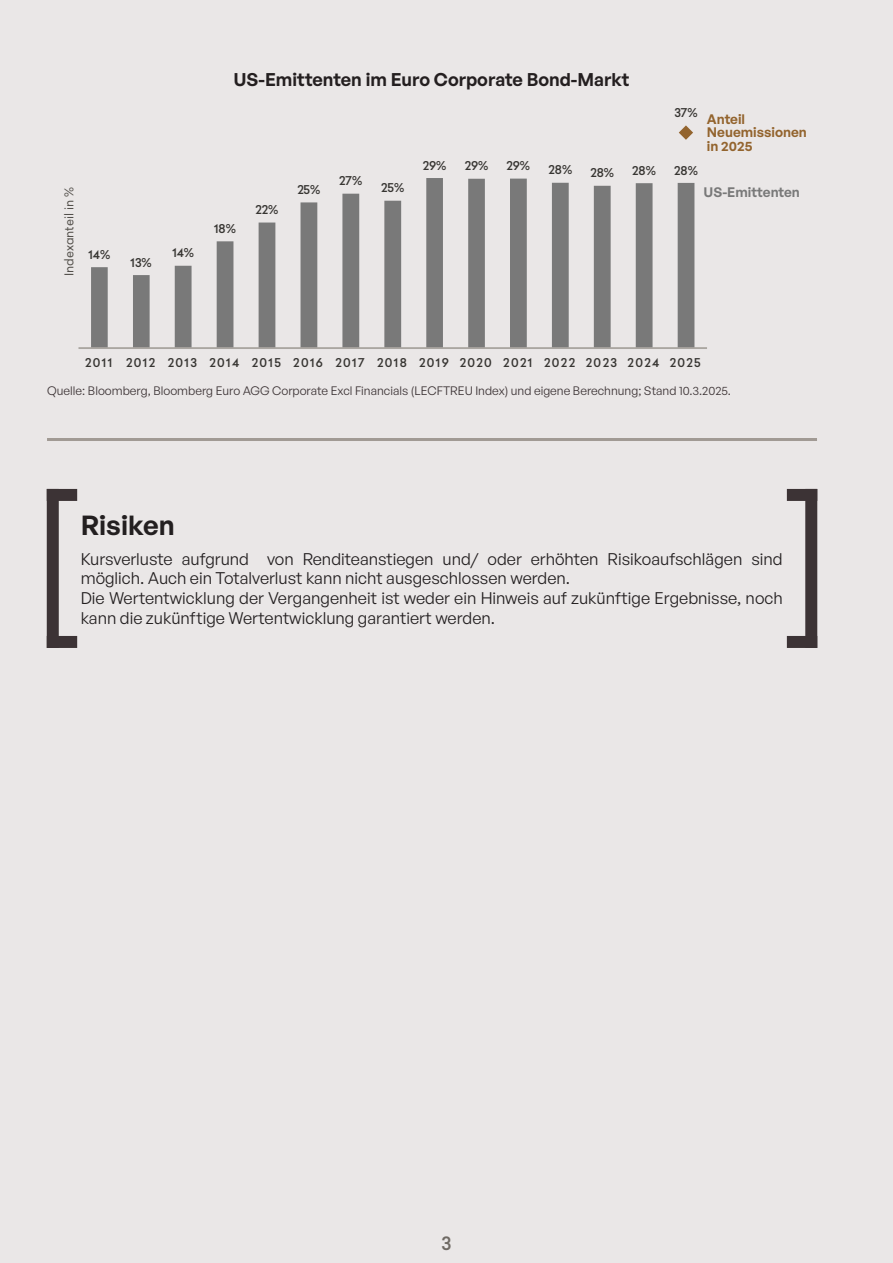
<style>
.page{position:relative;width:893px;height:1263px;background:#eae7e7}
.page>*{position:absolute;margin:0;border:0;box-sizing:border-box;transform-origin:0 0}
.t1{font:600 27px "General Sans";color:#231f20}
.t2{font:600 18px "General Sans";color:#241f20}
.t3{font:500 18px "Celias";color:#6f6a64}
.t4{font:16.5px/19.8px "General Sans";color:#231f20}
.t5{font:600 13.5px "General Sans";color:#93642e}
.t6{font:600 13.5px "General Sans";color:#797979}
.t7{font:12px "General Sans";color:#3c3335}
.t8{font:500 11.85px "Celias";letter-spacing:.12em;color:#373532}
.t9{font:11.85px "Celias";color:#53504b}
</style>
<div class="page">
<hr style="left:47px;top:438px;width:770px;height:3px;background:#a19a94">
<div style="left:47px;top:489px;width:12px;height:159px;background:#3c3335"></div>
<div style="left:47px;top:489px;width:30px;height:12px;background:#3c3335"></div>
<div style="left:47px;top:636px;width:30px;height:12px;background:#3c3335"></div>
<div style="left:805px;top:489px;width:12px;height:159px;background:#3c3335"></div>
<div style="left:787px;top:489px;width:30px;height:12px;background:#3c3335"></div>
<div style="left:787px;top:636px;width:30px;height:12px;background:#3c3335"></div>
<svg style="left:91px;top:178px;width:603px;height:169px"></svg>
<hr style="left:78px;top:347px;width:629px;height:2px;background:#aaa6a1">
<svg style="left:679px;top:125px;width:14px;height:15px"></svg>
<p class="t2" style="left:233px;top:68px;width:398px">US-Emittenten im Euro Corporate Bond-Markt</p>
<p class="t8" style="left:674px;top:104px;width:25px">37%</p>
<p class="t5" style="left:707px;top:110px;width:40px">Anteil</p>
<p class="t5" style="left:707px;top:124px;width:102px">Neuemissionen</p>
<p class="t5" style="left:707px;top:137px;width:47px">in 2025</p>
<p class="t8" style="left:423px;top:157px;width:25px">29%</p>
<p class="t8" style="left:465px;top:158px;width:25px">29%</p>
<p class="t8" style="left:507px;top:157px;width:25px">29%</p>
<p class="t8" style="left:548px;top:162px;width:25px">28%</p>
<p class="t8" style="left:590px;top:165px;width:25px">28%</p>
<p class="t8" style="left:632px;top:162px;width:25px">28%</p>
<p class="t8" style="left:674px;top:162px;width:25px">28%</p>
<p class="t8" style="left:339px;top:173px;width:24px">27%</p>
<p class="t8" style="left:381px;top:180px;width:25px">25%</p>
<p class="t8" style="left:297px;top:181px;width:25px">25%</p>
<p class="t9" style="left:61px;top:276px;width:91px;rotate:-90deg">Indexanteil in %</p>
<p class="t6" style="left:704px;top:183px;width:98px">US-Emittenten</p>
<p class="t8" style="left:256px;top:201px;width:24px">22%</p>
<p class="t8" style="left:214px;top:220px;width:23px">18%</p>
<p class="t8" style="left:172px;top:245px;width:23px">14%</p>
<p class="t8" style="left:89px;top:246px;width:23px">14%</p>
<p class="t8" style="left:131px;top:254px;width:23px">13%</p>
<p class="t8" style="left:85px;top:354px;width:617px">2011 2012 2013 2014 2015 2016 2017 2018 2019 2020 2021 2022 2023 2024 2025</p>
<p class="t7" style="left:47px;top:383px;width:685px">Quelle: Bloomberg, Bloomberg Euro AGG Corporate Excl Financials (LECFTREU Index) und eigene Berechnung; Stand 10.3.2025.</p>
<p class="t1" style="left:81px;top:508px;width:95px">Risiken</p>
<p class="t4" style="left:81px;top:548px;width:704px">Kursverluste aufgrund von Renditeanstiegen und/ oder erhöhten Risikoaufschlägen sind möglich. Auch ein Totalverlust kann nicht ausgeschlossen werden.</p>
<p class="t4" style="left:81px;top:588px;width:704px">Die Wertentwicklung der Vergangenheit ist weder ein Hinweis auf zukünftige Ergebnisse, noch kann die zukünftige Wertentwicklung garantiert werden.</p>
<p class="t3" style="left:441px;top:1230px;width:12px">3</p>
</div>
